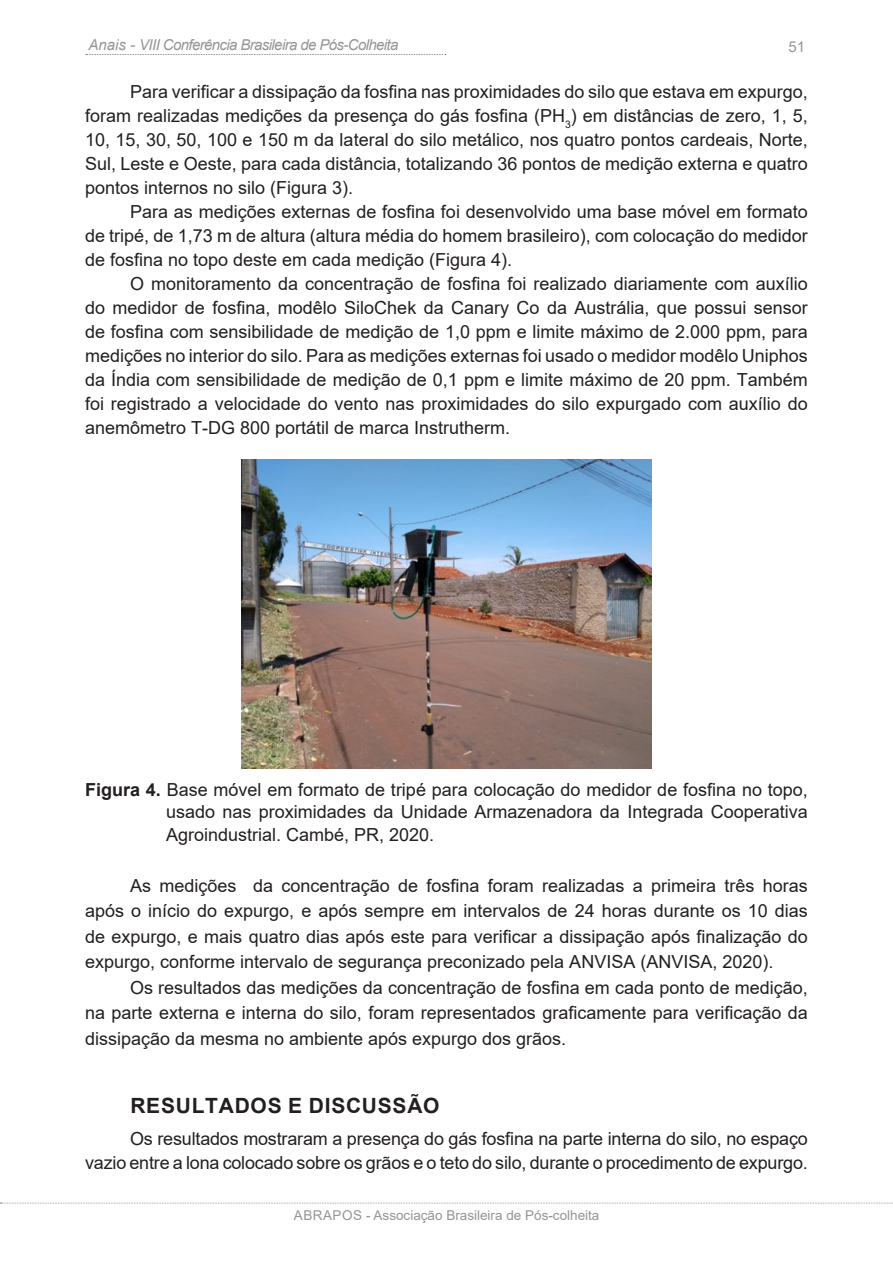
<style>
.page{position:relative;width:893px;height:1263px;background:#fff}
.page>*{position:absolute;margin:0;border:0;box-sizing:border-box;transform-origin:0 0}
._3_SUBTITULO{font:700 21px "Arial";letter-spacing:.035em;color:#231f20}
._4_CORPO_DE_TEXTO{font:18px/24px "Arial";color:#231f20;text-align:justify}
._9_LEGENDA_TAB_FIG{font:18px/22.5px "Arial";color:#231f20;text-align:justify}
.t1{font:italic 15px "Arial";letter-spacing:-.04em;color:#939598}
.t2{font:15px "Arial";color:#939598}
.t3{font:13.5px "Arial";color:#939598}
.s1{font-weight:700}
</style>
<div class="page">
<svg style="left:86px;top:54px;width:360px;height:1px"></svg>
<svg style="left:0;top:1203px;width:893px;height:1px"></svg>
<img style="left:241px;top:460px;width:411px;height:309px">
<p class="t1" style="left:88px;top:35px;width:312px">Anais - VIII Conferência Brasileira de Pós-Colheita</p>
<p class="t2" style="left:788px;top:37px;width:18px">51</p>
<p class="_4_CORPO_DE_TEXTO" style="left:85px;top:80px;width:724px;text-indent:45px">Para verificar a dissipação da fosfina nas proximidades do silo que estava em expurgo, foram realizadas medições da presença do gás fosfina (PH<sub>3</sub>) em distâncias de zero, 1, 5, 10, 15, 30, 50, 100 e 150 m da lateral do silo metálico, nos quatro pontos cardeais, Norte, Sul, Leste e Oeste, para cada distância, totalizando 36 pontos de medição externa e quatro pontos internos no silo (Figura 3).</p>
<p class="_4_CORPO_DE_TEXTO" style="left:85px;top:200px;width:724px;text-indent:45px">Para as medições externas de fosfina foi desenvolvido uma base móvel em formato de tripé, de 1,73 m de altura (altura média do homem brasileiro), com colocação do medidor de fosfina no topo deste em cada medição (Figura 4).</p>
<p class="_4_CORPO_DE_TEXTO" style="left:85px;top:272px;width:724px;text-indent:45px">O monitoramento da concentração de fosfina foi realizado diariamente com auxílio do medidor de fosfina, modêlo SiloChek da Canary Co da Austrália, que possui sensor de fosfina com sensibilidade de medição de 1,0 ppm e limite máximo de 2.000 ppm, para medições no interior do silo. Para as medições externas foi usado o medidor modêlo Uniphos da Índia com sensibilidade de medição de 0,1 ppm e limite máximo de 20 ppm. Também foi registrado a velocidade do vento nas proximidades do silo expurgado com auxílio do anemômetro T-DG 800 portátil de marca Instrutherm.</p>
<p class="_9_LEGENDA_TAB_FIG" style="left:166px;top:778px;width:643px;text-indent:-81px"><span class="s1">Figura 4.</span> Base móvel em formato de tripé para colocação do medidor de fosfina no topo, usado nas proximidades da Unidade Armazenadora da Integrada Cooperativa Agroindustrial. Cambé, PR, 2020.</p>
<p class="_4_CORPO_DE_TEXTO" style="left:85px;top:872px;width:724px;line-height:25.5px;text-indent:45px">As medições da concentração de fosfina foram realizadas a primeira três horas após o início do expurgo, e após sempre em intervalos de 24 horas durante os 10 dias de expurgo, e mais quatro dias após este para verificar a dissipação após finalização do expurgo, conforme intervalo de segurança preconizado pela ANVISA (ANVISA, 2020).</p>
<p class="_4_CORPO_DE_TEXTO" style="left:85px;top:974px;width:724px;line-height:25.5px;text-indent:45px">Os resultados das medições da concentração de fosfina em cada ponto de medição, na parte externa e interna do silo, foram representados graficamente para verificação da dissipação da mesma no ambiente após expurgo dos grãos.</p>
<p class="_3_SUBTITULO" style="left:130px;top:1091px;width:311px">RESULTADOS E DISCUSSÃO</p>
<p class="_4_CORPO_DE_TEXTO" style="left:85px;top:1127px;width:724px;text-align:right">Os resultados mostraram a presença do gás fosfina na parte interna do silo, no espaço vazio entre a lona colocado sobre os grãos e o teto do silo, durante o procedimento de expurgo.</p>
<p class="t3" style="left:294px;top:1205px;width:307px">ABRAPOS - Associação Brasileira de Pós-colheita</p>
</div>
